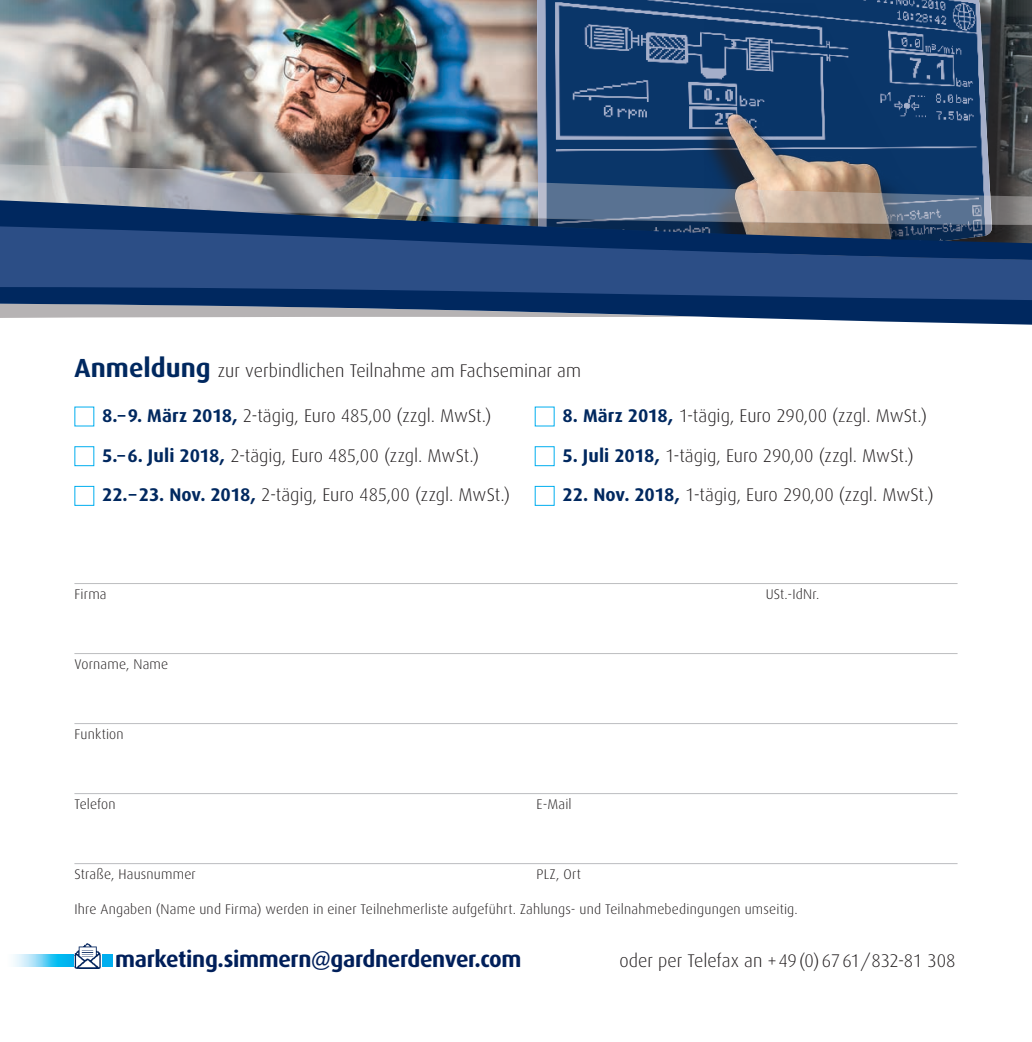
<style>
.page{position:relative;width:1032px;height:1042px;background:#fff}
.page>*{position:absolute;margin:0;border:0;box-sizing:border-box;transform-origin:0 0}
.t1{font:700 22.75px "Dax";letter-spacing:-.015em;color:#001f5a}
.t2{font:300 18.38px "Dax";color:#231f20}
.t3{font:300 14px "Dax";letter-spacing:.015em;color:#231f20}
.s1{font-weight:700;font-size:26.25px;color:#00285f}
.s2{font-weight:700;color:#00285f}
</style>
<div class="page">
<hr style="left:74px;top:583px;width:883px;height:1px;background:#bcbdc0">
<hr style="left:74px;top:653px;width:883px;height:1px;background:#bcbdc0">
<hr style="left:74px;top:723px;width:883px;height:1px;background:#bcbdc0">
<hr style="left:74px;top:793px;width:883px;height:1px;background:#bcbdc0">
<hr style="left:74px;top:863px;width:883px;height:1px;background:#bcbdc0">
<div style="left:74px;top:446px;width:20px;height:20px;background:#fff;border:1px solid #00aeef"></div>
<div style="left:535px;top:446px;width:20px;height:20px;background:#fff;border:1px solid #00aeef"></div>
<div style="left:74px;top:486px;width:20px;height:20px;background:#fff;border:1px solid #00aeef"></div>
<div style="left:535px;top:486px;width:20px;height:20px;background:#fff;border:1px solid #00aeef"></div>
<svg style="left:13px;top:955px;width:100px;height:12px"></svg>
<img style="left:74px;top:943px;width:27px;height:26px">
<img style="left:0;top:0;width:537px;height:155px">
<div style="left:545px;top:0;width:483px;height:318px;background:#231f20;opacity:.75"></div>
<img style="left:537px;top:0;width:455px;height:155px">
<div style="left:688px;top:21px;width:252px;height:294px;background:#231f20;opacity:.75"></div>
<img style="left:703px;top:2px;width:289px;height:153px">
<img style="left:0;top:155px;width:1032px;height:18px">
<img style="left:0;top:173px;width:1032px;height:41px">
<svg style="left:0;top:312px;width:1032px;height:13px"></svg>
<svg style="left:0;top:214px;width:1032px;height:98px;fill:#2c4e86"></svg>
<p class="t2" style="left:74px;top:361px;width:508px"><span class="s1">Anmeldung</span> zur verbindlichen Teilnahme am Fachseminar am</p>
<p class="t2" style="left:102px;top:406px;width:391px"><span class="s2">8.–9. März 2018,</span> 2-tägig, Euro 485,00 (zzgl. MwSt.)</p>
<p class="t2" style="left:562px;top:406px;width:366px"><span class="s2">8. März 2018,</span> 1-tägig, Euro 290,00 (zzgl. MwSt.)</p>
<p class="t2" style="left:102px;top:445px;width:378px"><span class="s2">5.–6. Juli 2018,</span> 2-tägig, Euro 485,00 (zzgl. MwSt.)</p>
<p class="t2" style="left:562px;top:445px;width:353px"><span class="s2">5. Juli 2018,</span> 1-tägig, Euro 290,00 (zzgl. MwSt.)</p>
<p class="t2" style="left:102px;top:485px;width:409px"><span class="s2">22.–23. Nov. 2018,</span> 2-tägig, Euro 485,00 (zzgl. MwSt.)</p>
<p class="t2" style="left:562px;top:485px;width:373px"><span class="s2">22. Nov. 2018,</span> 1-tägig, Euro 290,00 (zzgl. MwSt.)</p>
<p class="t3" style="left:74px;top:586px;width:34px">Firma</p>
<p class="t3" style="left:766px;top:586px;width:55px">USt.-IdNr.</p>
<p class="t3" style="left:74px;top:656px;width:95px">Vorname, Name</p>
<p class="t3" style="left:74px;top:726px;width:51px">Funktion</p>
<p class="t3" style="left:74px;top:796px;width:43px">Telefon</p>
<p class="t3" style="left:536px;top:796px;width:37px">E-Mail</p>
<p class="t3" style="left:74px;top:866px;width:123px">Straße, Hausnummer</p>
<p class="t3" style="left:536px;top:866px;width:46px">PLZ, Ort</p>
<p class="t3" style="left:74px;top:901px;width:725px">Ihre Angaben (Name und Firma) werden in einer Teilnehmerliste aufgeführt. Zahlungs- und Teilnahmebedingungen umseitig.</p>
<p class="t1" style="left:115px;top:946px;width:408px">marketing.simmern@gardnerdenver.com</p>
<p class="t2" style="left:619px;top:950px;width:337px">oder per Telefax an +49(0)6761/832-81 308</p>
</div>
